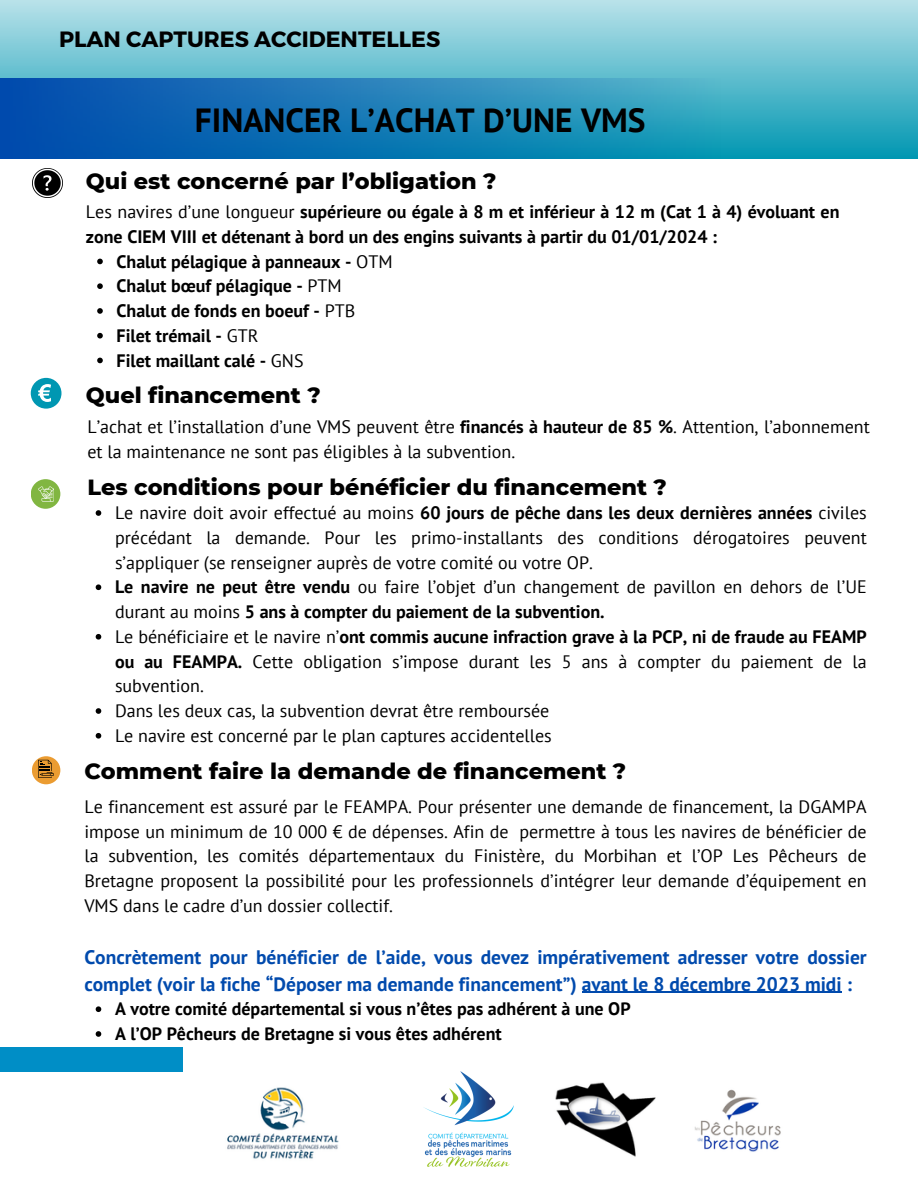
<style>
.page{position:relative;width:918px;height:1188px;background:#fff}
.page>*{position:absolute;margin:0;border:0;box-sizing:border-box;transform-origin:0 0}
.t1{font:700 33.45px "PT Sans";color:#000}
.t2{font:800 22.35px "Montserrat";color:#000}
.t3{font:700 22.05px "Montserrat";color:#000}
.t4{font:700 19.5px/27px "PT Sans";color:#004aad}
.t5{font:18px/24.8px "PT Sans";color:#000;text-align:justify}
.t6{font:700 18px/24.8px "PT Sans";color:#000}
.s1{font-weight:400}
.s2{font-weight:700}
</style>
<div class="page">
<div style="left:0;top:0;width:918px;height:159px;background:linear-gradient(to bottom,#b9e1e9,#0096b1)"></div>
<svg style="left:0;top:79px;width:810px;height:79px;background:#197db6"></svg>
<svg style="left:97px;top:259px;width:6px;height:5px"></svg>
<svg style="left:97px;top:283px;width:6px;height:6px"></svg>
<svg style="left:97px;top:308px;width:6px;height:6px"></svg>
<svg style="left:97px;top:333px;width:6px;height:6px"></svg>
<svg style="left:97px;top:358px;width:6px;height:5px"></svg>
<svg style="left:96px;top:510px;width:5px;height:6px"></svg>
<svg style="left:96px;top:584px;width:5px;height:6px"></svg>
<svg style="left:96px;top:634px;width:5px;height:6px"></svg>
<svg style="left:96px;top:708px;width:5px;height:6px"></svg>
<svg style="left:96px;top:733px;width:5px;height:6px"></svg>
<svg style="left:96px;top:1006px;width:5px;height:6px"></svg>
<svg style="left:96px;top:1031px;width:5px;height:6px"></svg>
<hr style="left:582px;top:992px;width:260px;height:1px;background:#004aad">
<div style="left:0;top:1047px;width:183px;height:25px;background:#008ec6"></div>
<img style="left:227px;top:1087px;width:112px;height:72px">
<img style="left:423px;top:1071px;width:91px;height:96px">
<img style="left:555px;top:1082px;width:101px;height:75px">
<img style="left:33px;top:168px;width:29px;height:30px">
<div style="left:31px;top:378px;width:30px;height:30px;background:#0097b2;border-radius:50%"></div>
<svg style="left:38px;top:384px;width:13px;height:18px"></svg>
<div style="left:31px;top:479px;width:29px;height:30px;background:#81b641;border-radius:50%"></div>
<svg style="left:38px;top:486px;width:16px;height:16px"></svg>
<div style="left:32px;top:756px;width:28px;height:28px;background:#eb9c31;border-radius:50%"></div>
<svg style="left:38px;top:760px;width:16px;height:18px"></svg>
<img style="left:694px;top:1089px;width:87px;height:63px">
<p class="t3" style="left:59px;top:25px;width:383px">PLAN CAPTURES ACCIDENTELLES</p>
<p class="t1" style="left:195px;top:98px;width:452px">FINANCER L’ACHAT D’UNE VMS</p>
<p class="t2" style="left:86px;top:167px;width:412px">Qui est concerné par l’obligation ?</p>
<p class="t6" style="left:86px;top:199px;width:755px"><span class="s1">Les navires d’une longueur</span> supérieure ou égale à 8 m et inférieur à 12 m (Cat 1 à 4) évoluant en zone CIEM VIII et détenant à bord un des engins suivants à partir du 01/01/2024 :</p>
<p class="t6" style="left:117px;top:249px;width:278px">Chalut pélagique à panneaux - <span class="s1">OTM</span></p>
<p class="t6" style="left:117px;top:273px;width:227px">Chalut bœuf pélagique - <span class="s1">PTM</span></p>
<p class="t6" style="left:117px;top:298px;width:240px">Chalut de fonds en boeuf - <span class="s1">PTB</span></p>
<p class="t6" style="left:117px;top:323px;width:143px">Filet trémail - <span class="s1">GTR</span></p>
<p class="t6" style="left:117px;top:348px;width:189px">Filet maillant calé - <span class="s1">GNS</span></p>
<p class="t2" style="left:86px;top:381px;width:236px">Quel financement ?</p>
<p class="t5" style="left:87px;top:414px;width:784px">L’achat et l’installation d’une VMS peuvent être <span class="s2">financés à hauteur de 85 %</span>. Attention, l’abonnement et la maintenance ne sont pas éligibles à la subvention.</p>
<p class="t2" style="left:87px;top:473px;width:581px">Les conditions pour bénéficier du financement ?</p>
<p class="t5" style="left:115px;top:500px;width:753px">Le navire doit avoir effectué au moins <span class="s2">60 jours de pêche dans les deux dernières années</span> civiles précédant la demande. Pour les primo-installants des conditions dérogatoires peuvent s’appliquer (se renseigner auprès de votre comité ou votre OP.</p>
<p class="t5" style="left:115px;top:574px;width:753px"><span class="s2">Le navire ne peut être vendu</span> ou faire l’objet d’un changement de pavillon en dehors de l’UE durant au moins <span class="s2">5 ans à compter du paiement de la subvention.</span></p>
<p class="t5" style="left:115px;top:624px;width:753px">Le bénéficiaire et le navire n’<span class="s2">ont commis aucune infraction grave à la PCP, ni de fraude au FEAMP ou au FEAMPA.</span> Cette obligation s’impose durant les 5 ans à compter du paiement de la subvention.</p>
<p class="t5" style="left:115px;top:698px;width:436px">Dans les deux cas, la subvention devrat être remboursée</p>
<p class="t5" style="left:115px;top:723px;width:438px">Le navire est concerné par le plan captures accidentelles</p>
<p class="t2" style="left:84px;top:757px;width:543px">Comment faire la demande de financement ?</p>
<p class="t5" style="left:84px;top:794px;width:784px">Le financement est assuré par le FEAMPA. Pour présenter une demande de financement, la DGAMPA impose un minimum de 10 000 € de dépenses. Afin de permettre à tous les navires de bénéficier de la subvention, les comités départementaux du Finistère, du Morbihan et l’OP Les Pêcheurs de Bretagne proposent la possibilité pour les professionnels d’intégrer leur demande d’équipement en VMS dans le cadre d’un dossier collectif.</p>
<p class="t4" style="left:84px;top:943px;width:784px">Concrètement pour bénéficier de l’aide, vous devez impérativement adresser votre dossier complet (voir la fiche “Déposer ma demande financement”) avant le 8 décembre 2023 midi :</p>
<p class="t6" style="left:115px;top:996px;width:517px">A votre comité départemental si vous n’êtes pas adhérent à une OP</p>
<p class="t6" style="left:115px;top:1021px;width:388px">A l’OP Pêcheurs de Bretagne si vous êtes adhérent</p>
</div>
